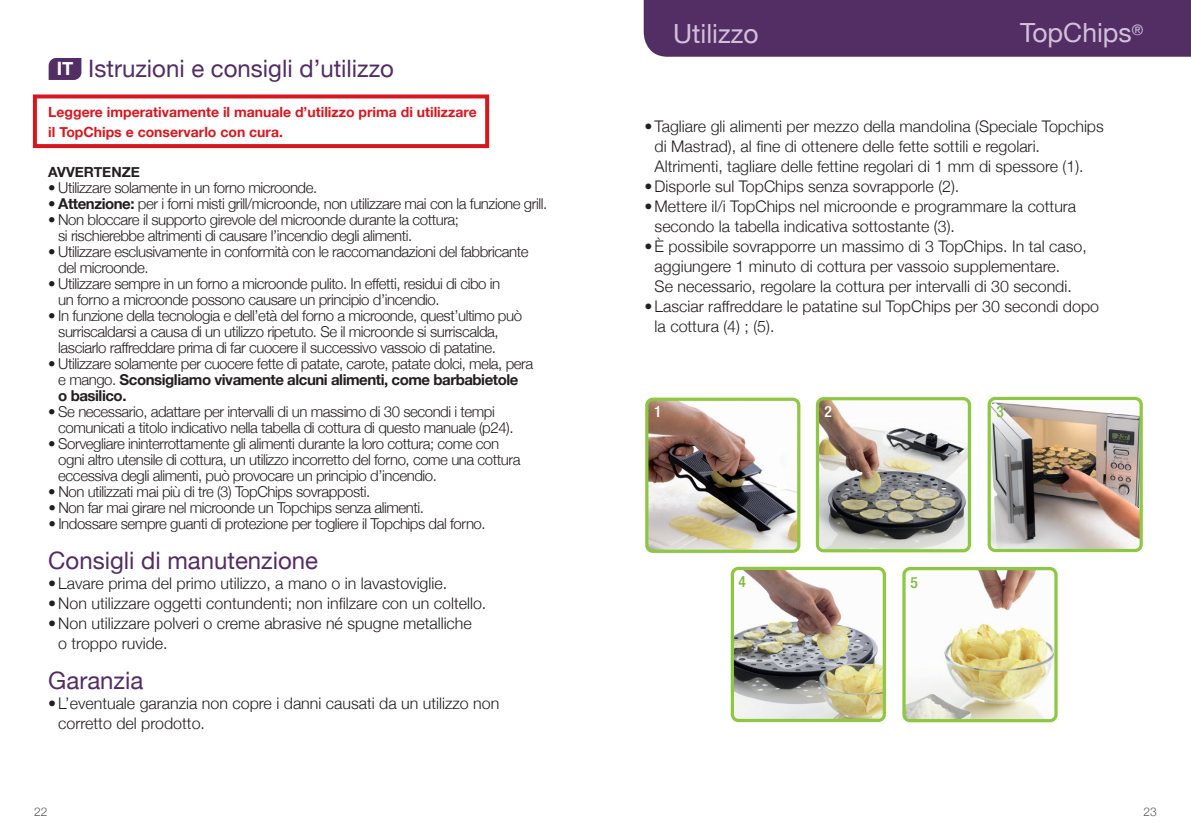
<style>
.page{position:relative;width:1191px;height:837px;background:#fff}
.page>*{position:absolute;margin:0;border:0;box-sizing:border-box;transform-origin:0 0}
.t1{font:26.4px "Helvetica Neue";color:#d3bfdc}
.t2{font:24px "Helvetica Neue";color:#522e64}
.t3{font:700 18.4px "Helvetica Neue";color:#fff}
.t4{font:300 16px/20px "Helvetica Neue";color:#231f20}
.t5{font:500 condensed 15.4px "Helvetica Neue";color:#7fbc41}
.t6{font:500 condensed 15.4px "Helvetica Neue";color:#fff}
.t7{font:300 15px/16px "Helvetica Neue";letter-spacing:-.03em;color:#231f20}
.t8{font:700 14px/20px "Helvetica Neue";color:#d7171f}
.t9{font:700 14px "Helvetica Neue";color:#231f20}
.t10{font:300 12px "Helvetica Neue";color:#57585a}
.s1{font-weight:700}
</style>
<div class="page">
<img style="left:649px;top:401px;width:150px;height:150px">
<div style="left:645px;top:397px;width:155px;height:155px;border:3px solid #8ec741;border-radius:6px"></div>
<img style="left:820px;top:401px;width:147px;height:147px">
<div style="left:816px;top:397px;width:155px;height:155px;border:3px solid #8ec741;border-radius:6px"></div>
<img style="left:906px;top:570px;width:147px;height:148px">
<div style="left:902px;top:566px;width:155px;height:156px;border:3px solid #8ec741;border-radius:6px"></div>
<img style="left:991px;top:400px;width:147px;height:148px">
<div style="left:987px;top:396px;width:155px;height:156px;border:3px solid #8ec741;border-radius:6px"></div>
<img style="left:734px;top:570px;width:148px;height:147px">
<div style="left:730px;top:566px;width:156px;height:155px;border:3px solid #8ec741;border-radius:6px"></div>
<div style="left:643px;top:0;width:548px;height:57px;background:#522e64"></div>
<div style="left:33px;top:94px;width:456px;height:54px;border:4px solid #d7171f"></div>
<svg style="left:49px;top:58px;width:32px;height:22px"></svg>
<h2 class="t2" style="left:88px;top:54px;width:307px">Istruzioni e consigli d’utilizzo</h2>
<p class="t8" style="left:48px;top:101px;width:430px">Leggere imperativamente il manuale d’utilizzo prima di utilizzare il TopChips e conservarlo con cura.</p>
<p class="t9" style="left:48px;top:163px;width:93px">AVVERTENZE</p>
<p class="t7" style="left:48px;top:179px;width:270px">• Utilizzare solamente in un forno microonde.</p>
<p class="t7" style="left:48px;top:195px;width:500px">• <span class="s1">Attenzione:</span> per i forni misti grill/microonde, non utilizzare mai con la funzione grill.</p>
<p class="t7" style="left:58px;top:211px;width:402px;text-indent:-10px">• Non bloccare il supporto girevole del microonde durante la cottura; si rischierebbe altrimenti di causare l’incendio degli alimenti.</p>
<p class="t7" style="left:58px;top:243px;width:472px;text-indent:-10px">• Utilizzare esclusivamente in conformità con le raccomandazioni del fabbricante del microonde.</p>
<p class="t7" style="left:58px;top:275px;width:443px;text-indent:-10px">• Utilizzare sempre in un forno a microonde pulito. In effetti, residui di cibo in un forno a microonde possono causare un principio d’incendio.</p>
<p class="t7" style="left:58px;top:307px;width:465px;text-indent:-10px">• In funzione della tecnologia e dell’età del forno a microonde, quest’ultimo può surriscaldarsi a causa di un utilizzo ripetuto. Se il microonde si surriscalda, lasciarlo raffreddare prima di far cuocere il successivo vassoio di patatine.</p>
<p class="t7" style="left:58px;top:355px;width:476px;text-indent:-10px">• Utilizzare solamente per cuocere fette di patate, carote, patate dolci, mela, pera e mango. <span class="s1">Sconsigliamo vivamente alcuni alimenti, come barbabietole<br>o basilico.</span></p>
<p class="t7" style="left:58px;top:403px;width:457px;text-indent:-10px">• Se necessario, adattare per intervalli di un massimo di 30 secondi i tempi comunicati a titolo indicativo nella tabella di cottura di questo manuale (p24).</p>
<p class="t7" style="left:58px;top:435px;width:464px;text-indent:-10px">• Sorvegliare ininterrottamente gli alimenti durante la loro cottura; come con ogni altro utensile di cottura, un utilizzo incorretto del forno, come una cottura eccessiva degli alimenti, può provocare un principio d’incendio.</p>
<p class="t7" style="left:48px;top:483px;width:323px">• Non utilizzati mai più di tre (3) TopChips sovrapposti.</p>
<p class="t7" style="left:48px;top:499px;width:377px">• Non far mai girare nel microonde un Topchips senza alimenti.</p>
<p class="t7" style="left:48px;top:515px;width:439px">• Indossare sempre guanti di protezione per togliere il Topchips dal forno.</p>
<h2 class="t2" style="left:48px;top:546px;width:271px">Consigli di manutenzione</h2>
<p class="t4" style="left:48px;top:573px;width:400px">• Lavare prima del primo utilizzo, a mano o in lavastoviglie.</p>
<p class="t4" style="left:48px;top:593px;width:439px">• Non utilizzare oggetti contundenti; non infilzare con un coltello.</p>
<p class="t4" style="left:58px;top:613px;width:415px;text-indent:-10px">• Non utilizzare polveri o creme abrasive né spugne metalliche o troppo ruvide.</p>
<h2 class="t2" style="left:48px;top:666px;width:97px">Garanzia</h2>
<p class="t4" style="left:58px;top:693px;width:442px;text-indent:-10px">• L’eventuale garanzia non copre i danni causati da un utilizzo non corretto del prodotto.</p>
<p class="t3" style="left:57px;top:57px;width:18px">IT</p>
<h1 class="t1" style="left:673px;top:18px;width:87px">Utilizzo</h1>
<h1 class="t1" style="left:1020px;top:17px;width:125px">TopChips<sup>®</sup></h1>
<p class="t4" style="left:654px;top:116px;width:451px;text-indent:-10px">• Tagliare gli alimenti per mezzo della mandolina (Speciale Topchips di Mastrad), al fine di ottenere delle fette sottili e regolari.<br>Altrimenti, tagliare delle fettine regolari di 1 mm di spessore (1).</p>
<p class="t4" style="left:644px;top:176px;width:316px">• Disporle sul TopChips senza sovrapporle (2).</p>
<p class="t4" style="left:654px;top:196px;width:423px;text-indent:-10px">• Mettere il/i TopChips nel microonde e programmare la cottura secondo la tabella indicativa sottostante (3).</p>
<p class="t4" style="left:654px;top:236px;width:434px;text-indent:-10px">• È possibile sovrapporre un massimo di 3 TopChips. In tal caso, aggiungere 1 minuto di cottura per vassoio supplementare.<br>Se necessario, regolare la cottura per intervalli di 30 secondi.</p>
<p class="t4" style="left:654px;top:296px;width:446px;text-indent:-10px">• Lasciar raffreddare le patatine sul TopChips per 30 secondi dopo la cottura (4) ; (5).</p>
<p class="t6" style="left:654px;top:402px;width:9px">1</p>
<p class="t6" style="left:824px;top:402px;width:9px">2</p>
<p class="t5" style="left:738px;top:572px;width:9px">4</p>
<p class="t5" style="left:910px;top:572px;width:9px">5</p>
<p class="t5" style="left:996px;top:402px;width:9px">3</p>
<p class="t10" style="left:34px;top:804px;width:15px">22</p>
<p class="t10" style="left:1143px;top:804px;width:15px">23</p>
</div>
